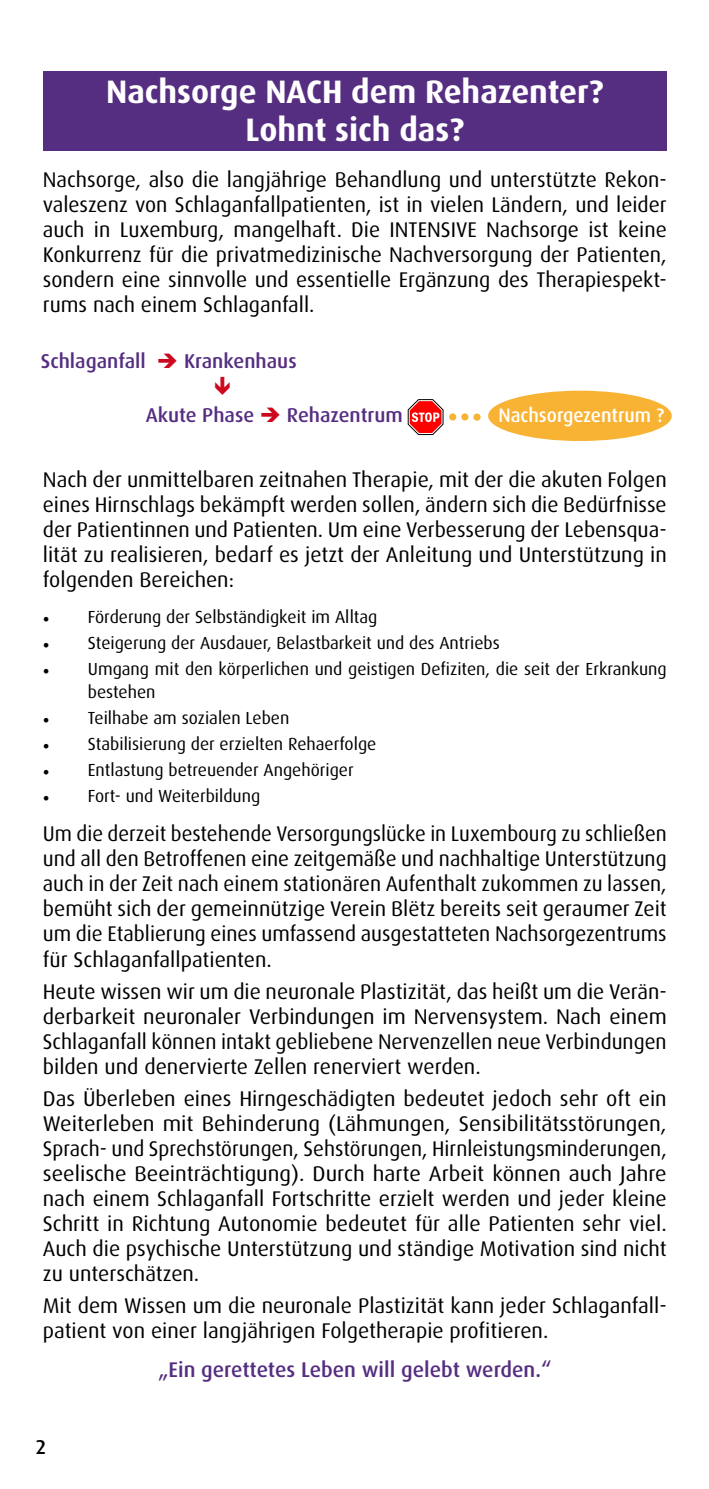
<style>
.page{position:relative;width:709px;height:1489px;background:#fff}
.page>*{position:absolute;margin:0;border:0;box-sizing:border-box;transform-origin:0 0}
.t1{font:700 32.5px/37.5px "Dax";color:#fff;text-align:center}
.t2{font:21.25px/25px "Dax";color:#000;text-align:justify}
.t3{font:500 21.25px "Dax";color:#552e81}
.t4{font:500 20px "Dax";color:#552e81}
.t5{font:500 20px "Dax";color:#000}
.t6{font:500 19.5px "Dax";color:#fff}
.t7{font:17.5px/22.5px "Dax";color:#000}
.s1{font-family:"Minion Pro"}
</style>
<div class="page">
<div style="left:43px;top:71px;width:623px;height:80px;background:#552e81"></div>
<div style="left:488px;top:390px;width:183px;height:51px;background:#f8b334;border-radius:50%"></div>
<svg style="left:408px;top:399px;width:35px;height:35px"></svg>
<div style="left:461px;top:413px;width:7px;height:7px;background:#f8b334;border-radius:50%"></div>
<div style="left:449px;top:413px;width:7px;height:7px;background:#f8b334;border-radius:50%"></div>
<div style="left:473px;top:413px;width:7px;height:7px;background:#f8b334;border-radius:50%"></div>
<h1 class="t1" style="left:106px;top:74px;width:499px">Nachsorge NACH dem Rehazenter?<br>Lohnt sich das?</h1>
<p class="t2" style="left:43px;top:168px;width:625px">Nachsorge, also die langjährige Behandlung und unterstützte Rekon&shy;valeszenz von Schlaganfallpatienten, ist in vielen Ländern, und leider auch in Luxemburg, mangelhaft. Die INTENSIVE Nachsorge ist keine Konkurrenz für die privatmedizinische Nachversorgung der Patienten, sondern eine sinnvolle und essentielle Ergänzung des Therapiespekt&shy;rums nach einem Schlaganfall.</p>
<p class="t4" style="left:41px;top:349px;width:107px">Schlaganfall</p>
<p class="t4" style="left:184px;top:349px;width:114px">Krankenhaus</p>
<p class="t4" style="left:146px;top:404px;width:110px">Akute Phase</p>
<p class="t4" style="left:287px;top:404px;width:117px">Rehazentrum</p>
<p class="t6" style="left:498px;top:404px;width:167px">Nachsorgezentrum ?</p>
<p class="t2" style="left:43px;top:467px;width:625px">Nach der unmittelbaren zeitnahen Therapie, mit der die akuten Folgen eines Hirnschlags bekämpft werden sollen, ändern sich die Bedürfnisse der Patientinnen und Patienten. Um eine Verbesserung der Lebensqua&shy;lität zu realisieren, bedarf es jetzt der Anleitung und Unterstützung in folgenden Bereichen:</p>
<p class="t7" style="left:43px;top:606px;width:336px"><span class="s1">•</span> Förderung der Selbständigkeit im Alltag</p>
<p class="t7" style="left:43px;top:632px;width:458px"><span class="s1">•</span> Steigerung der Ausdauer, Belastbarkeit und des Antriebs</p>
<p class="t7" style="left:88px;top:658px;width:580px;text-indent:-45px"><span class="s1">•</span> Umgang mit den körperlichen und geistigen Defiziten, die seit der Erkrankung bestehen</p>
<p class="t7" style="left:43px;top:707px;width:248px"><span class="s1">•</span> Teilhabe am sozialen Leben</p>
<p class="t7" style="left:43px;top:733px;width:335px"><span class="s1">•</span> Stabilisierung der erzielten Rehaerfolge</p>
<p class="t7" style="left:43px;top:759px;width:312px"><span class="s1">•</span> Entlastung betreuender Angehöriger</p>
<p class="t7" style="left:43px;top:785px;width:219px"><span class="s1">•</span> Fort- und Weiterbildung</p>
<p class="t2" style="left:43px;top:821px;width:625px">Um die derzeit bestehende Versorgungslücke in Luxembourg zu schließen und all den Betroffenen eine zeitgemäße und nachhaltige Unterstützung auch in der Zeit nach einem stationären Aufenthalt zukommen zu lassen, bemüht sich der gemeinnützige Verein Blëtz bereits seit geraumer Zeit um die Etablierung eines umfassend ausgestatteten Nachsorgezentrums für Schlaganfallpatienten.</p>
<p class="t2" style="left:43px;top:978px;width:625px">Heute wissen wir um die neuronale Plastizität, das heißt um die Verän&shy;derbarkeit neuronaler Verbindungen im Nervensystem. Nach einem Schlaganfall können intakt gebliebene Nervenzellen neue Verbindungen bilden und denervierte Zellen renerviert werden.</p>
<p class="t2" style="left:43px;top:1086px;width:625px">Das Überleben eines Hirngeschädigten bedeutet jedoch sehr oft ein Weiterleben mit Behinderung (Lähmungen, Sensibilitätsstörungen, Sprach- und Sprechstörungen, Sehstörungen, Hirnleistungsminderungen, seelische Beeinträchtigung). Durch harte Arbeit können auch Jahre nach einem Schlaganfall Fortschritte erzielt werden und jeder kleine Schritt in Richtung Autonomie bedeutet für alle Patienten sehr viel.<br>Auch die psychische Unterstützung und ständige Motivation sind nicht zu unterschätzen.</p>
<p class="t2" style="left:43px;top:1293px;width:625px">Mit dem Wissen um die neuronale Plastizität kann jeder Schlaganfall&shy;patient von einer langjährigen Folgetherapie profitieren.</p>
<p class="t3" style="left:158px;top:1357px;width:394px">„Ein gerettetes Leben will gelebt werden.“</p>
<p class="t5" style="left:35px;top:1435px;width:12px">2</p>
</div>
